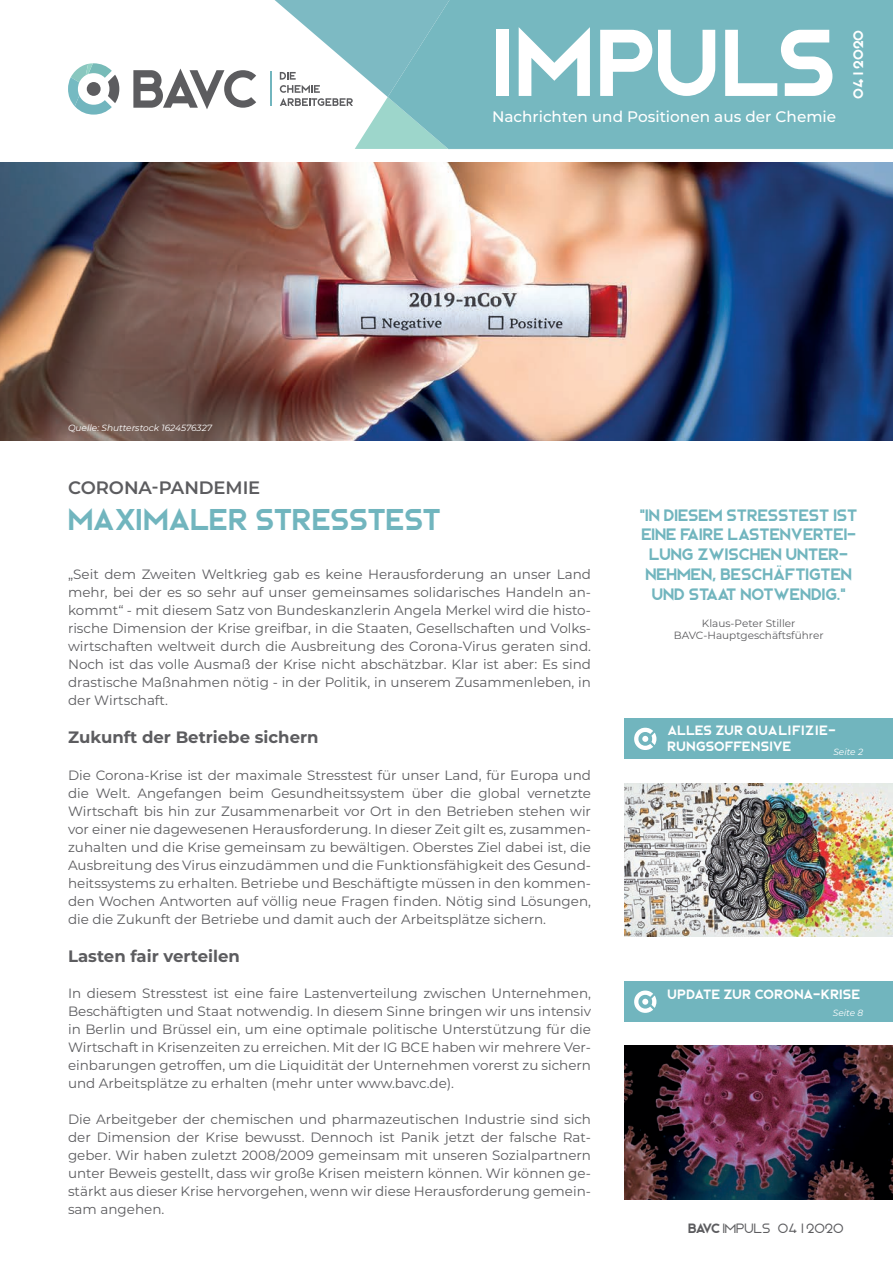
<style>
.page{position:relative;width:893px;height:1263px;background:#fff}
.page>*{position:absolute;margin:0;border:0;box-sizing:border-box;transform-origin:0 0}
.t1{font:94.5px "Bjorn";letter-spacing:.025em;color:#fff}
.t2{font:30px "Bjorn";color:#71b5be}
.t3{font:600 18px "Montserrat";letter-spacing:-.005em;color:#5c5c5f}
.t4{font:16.5px/19.8px "Bjorn";color:#71b5be;text-align:center}
.t5{font:700 16.5px "Montserrat";color:#5c5c5f}
.t6{font:500 15.3px "Montserrat";color:#fff}
.t7{font:13.95px "Bjorn";color:#fff}
.t8{font:13.5px/18px "Montserrat";color:#5c5c5f;text-align:justify}
.t9{font:13.5px/16.2px "Bjorn";letter-spacing:.025em;color:#fff}
.t10{font:300 13.5px "Bjorn";color:#5c5c5f}
.t11{font:10.5px/12.6px "Montserrat";color:#5c5c5f;text-align:center}
.t12{font:italic 9px "Montserrat";color:#fff}
.s1{font-weight:400}
</style>
<div class="page">
<svg style="left:133px;top:69px;width:123px;height:40px"></svg>
<hr style="left:270px;top:72px;width:1px;height:34px;background:#71b5be">
<svg style="left:68px;top:63px;width:51px;height:52px"></svg>
<svg style="left:275px;top:0;width:618px;height:149px;background:#86c0c6"></svg>
<div style="left:625px;top:719px;width:268px;height:40px;background:#71b5be"></div>
<div style="left:625px;top:981px;width:268px;height:41px;background:#71b5be"></div>
<img style="left:625px;top:783px;width:268px;height:153px">
<img style="left:625px;top:1046px;width:268px;height:153px">
<svg style="left:634px;top:728px;width:22px;height:22px"></svg>
<svg style="left:634px;top:990px;width:22px;height:23px"></svg>
<img style="left:0;top:163px;width:893px;height:278px">
<p class="t12" style="left:68px;top:422px;width:146px">Quelle: Shutterstock 1624576327</p>
<h1 class="t1" style="left:492px;top:7px;width:346px">IMPULS</h1>
<p class="t7" style="left:850px;top:98px;width:70px;rotate:-90deg">04 I 2020</p>
<p class="t6" style="left:492px;top:106px;width:346px">Nachrichten und Positionen aus der Chemie</p>
<h3 class="t3" style="left:68px;top:475px;width:194px">CORONA-PANDEMIE</h3>
<h2 class="t2" style="left:68px;top:502px;width:375px">MAXIMALER STRESSTEST</h2>
<p class="t8" style="left:68px;top:564px;width:525px">„Seit dem Zweiten Weltkrieg gab es keine Herausforderung an unser Land mehr, bei der es so sehr auf unser gemeinsames solidarisches Handeln an&shy;kommt“ - mit diesem Satz von Bundeskanzlerin Angela Merkel wird die histo&shy;rische Dimension der Krise greifbar, in die Staaten, Gesellschaften und Volks&shy;wirtschaften weltweit durch die Ausbreitung des Corona-Virus geraten sind.<br>Noch ist das volle Ausmaß der Krise nicht abschätzbar. Klar ist aber: Es sind drastische Maßnahmen nötig - in der Politik, in unserem Zusammenleben, in der Wirtschaft.</p>
<p class="t5" style="left:68px;top:725px;width:252px">Zukunft der Betriebe sichern</p>
<p class="t8" style="left:68px;top:766px;width:525px">Die Corona-Krise ist der maximale Stresstest für unser Land, für Europa und die Welt. Angefangen beim Gesundheitssystem über die global vernetzte Wirtschaft bis hin zur Zusammenarbeit vor Ort in den Betrieben stehen wir vor einer nie dagewesenen Herausforderung. In dieser Zeit gilt es, zusammen&shy;zuhalten und die Krise gemeinsam zu bewältigen. Oberstes Ziel dabei ist, die Ausbreitung des Virus einzudämmen und die Funktionsfähigkeit des Gesund&shy;heitssystems zu erhalten. Betriebe und Beschäftigte müssen in den kommen&shy;den Wochen Antworten auf völlig neue Fragen finden. Nötig sind Lösungen, die die Zukunft der Betriebe und damit auch der Arbeitsplätze sichern.</p>
<p class="t5" style="left:68px;top:944px;width:173px">Lasten fair verteilen</p>
<p class="t8" style="left:68px;top:984px;width:525px">In diesem Stresstest ist eine faire Lastenverteilung zwischen Unternehmen, Beschäftigten und Staat notwendig. In diesem Sinne bringen wir uns intensiv in Berlin und Brüssel ein, um eine optimale politische Unterstützung für die Wirtschaft in Krisenzeiten zu erreichen. Mit der IG BCE haben wir mehrere Ver&shy;einbarungen getroffen, um die Liquidität der Unternehmen vorerst zu sichern und Arbeitsplätze zu erhalten (mehr unter www.bavc.de).</p>
<p class="t8" style="left:68px;top:1110px;width:524px">Die Arbeitgeber der chemischen und pharmazeutischen Industrie sind sich der Dimension der Krise bewusst. Dennoch ist Panik jetzt der falsche Rat&shy;geber. Wir haben zuletzt 2008/2009 gemeinsam mit unseren Sozialpartnern unter Beweis gestellt, dass wir große Krisen meistern können. Wir können ge&shy;stärkt aus dieser Krise hervorgehen, wenn wir diese Herausforderung gemein&shy;sam angehen.</p>
<p class="t4" style="left:640px;top:505px;width:219px">"IN DIESEM STRESSTEST IST<br>EINE FAIRE LASTENVERTEI-<br>LUNG ZWISCHEN UNTER-<br>NEHMEN, BESCHÄFTIGTEN<br>UND STAAT NOTWENDIG.“</p>
<p class="t11" style="left:674px;top:616px;width:151px">Klaus-Peter Stiller<br>BAVC-Hauptgeschäftsführer</p>
<p class="t9" style="left:668px;top:722px;width:170px">ALLES ZUR QUALIFIZIE-<br>RUNGSOFFENSIVE</p>
<p class="t12" style="left:833px;top:745px;width:31px">Seite 2</p>
<p class="t9" style="left:668px;top:986px;width:194px">UPDATE ZUR CORONA-KRISE</p>
<p class="t12" style="left:833px;top:1007px;width:32px">Seite 8</p>
<p class="t10" style="left:688px;top:1220px;width:157px"><span class="s1">BAVC</span> IMPULS 04 I 2020</p>
</div>
